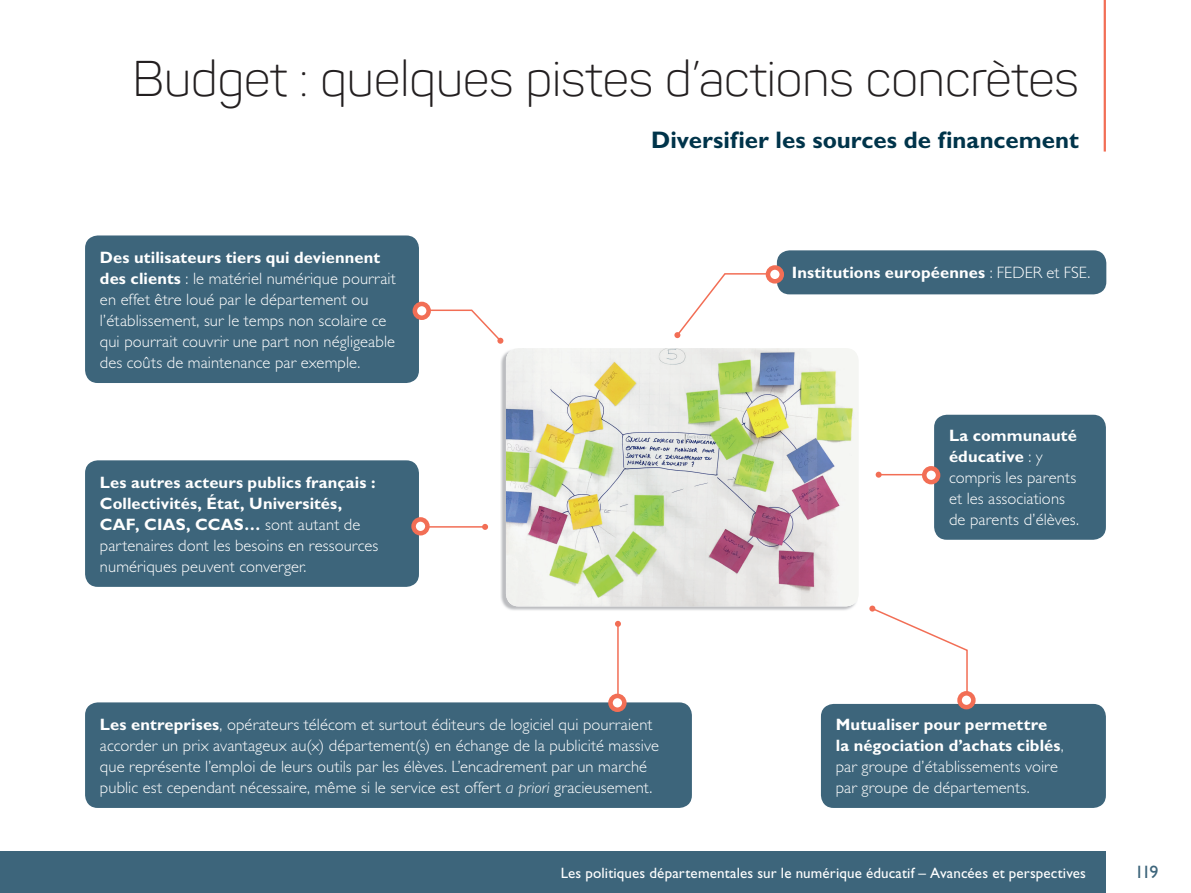
<style>
.page{position:relative;width:1191px;height:893px;background:#fff}
.page>*{position:absolute;margin:0;border:0;box-sizing:border-box;transform-origin:0 0}
.t1{font:300 49.5px "Panton";color:#231f20}
.t2{font:700 24px "Gill Sans Std";color:#00344a}
.t3{font:18px "Gill Sans Std";color:#3d657b}
.t4{font:300 16.5px/21px "Gill Sans Std";letter-spacing:.005em;color:#fff}
.t5{font:700 16.5px/21px "Gill Sans Std";letter-spacing:.01em;color:#fff}
.t6{font:15px "Gill Sans Std";letter-spacing:.01em;color:#fff}
.s1{font-weight:700}
.s2{font-weight:300}
.s3{font-style:italic}
</style>
<div class="page">
<div style="left:0;top:851px;width:1106px;height:42px;background:#3d657b"></div>
<hr style="left:1103px;top:0;width:3px;height:152px;background:#f26e55">
<img style="left:501px;top:353px;width:353px;height:257px">
<img style="left:506px;top:348px;width:352px;height:258px">
<div style="left:85px;top:235px;width:334px;height:148px;background:#3d657b;border-radius:13px"></div>
<div style="left:85px;top:460px;width:334px;height:127px;background:#3d657b;border-radius:13px"></div>
<div style="left:85px;top:702px;width:607px;height:106px;background:#3d657b;border-radius:13px"></div>
<div style="left:821px;top:704px;width:285px;height:104px;background:#3d657b;border-radius:13px"></div>
<div style="left:934px;top:415px;width:172px;height:125px;background:#3d657b;border-radius:13px"></div>
<div style="left:777px;top:250px;width:329px;height:44px;background:#3d657b;border-radius:13px"></div>
<hr style="left:416px;top:526px;width:69px;height:2px;background:#f26e55">
<svg style="left:482px;top:524px;width:6px;height:6px"></svg>
<svg style="left:413px;top:519px;width:14px;height:14px"></svg>
<div style="left:411px;top:517px;width:18px;height:18px;border:4px solid #f26e55;border-radius:50%"></div>
<hr style="left:617px;top:624px;width:1px;height:83px;background:#f26e55">
<svg style="left:615px;top:621px;width:6px;height:6px"></svg>
<svg style="left:610px;top:696px;width:14px;height:14px"></svg>
<div style="left:608px;top:694px;width:18px;height:18px;border:4px solid #f26e55;border-radius:50%"></div>
<hr style="left:878px;top:474px;width:58px;height:1px;background:#f26e55">
<svg style="left:875px;top:472px;width:6px;height:6px"></svg>
<svg style="left:924px;top:468px;width:14px;height:14px"></svg>
<div style="left:922px;top:466px;width:18px;height:18px;border:4px solid #f26e55;border-radius:50%"></div>
<svg style="left:869px;top:606px;width:99px;height:100px"></svg>
<svg style="left:959px;top:693px;width:14px;height:14px"></svg>
<div style="left:957px;top:691px;width:18px;height:18px;border:4px solid #f26e55;border-radius:50%"></div>
<svg style="left:674px;top:273px;width:107px;height:65px"></svg>
<svg style="left:768px;top:267px;width:14px;height:14px"></svg>
<div style="left:765px;top:265px;width:19px;height:19px;border:4px solid #f26e55;border-radius:50%"></div>
<svg style="left:425px;top:309px;width:78px;height:35px"></svg>
<svg style="left:415px;top:304px;width:13px;height:14px"></svg>
<div style="left:412px;top:302px;width:19px;height:18px;border:4px solid #f26e55;border-radius:50%"></div>
<h1 class="t1" style="left:132px;top:48px;width:948px">Budget : quelques pistes d’actions concrètes</h1>
<h2 class="t2" style="left:651px;top:126px;width:429px">Diversifier les sources de financement</h2>
<p class="t4" style="left:100px;top:247px;width:297px"><span class="s1">Des utilisateurs tiers qui deviennent des clients</span> : le matériel numérique pourrait en effet être loué par le département ou l’établissement, sur le temps non scolaire ce qui pourrait couvrir une part non négligeable des coûts de maintenance par exemple.</p>
<p class="t5" style="left:100px;top:472px;width:280px">Les autres acteurs publics français :<br>Collectivités, État, Universités, CAF, CIAS, CCAS… <span class="s2">sont autant de partenaires dont les besoins en ressources numériques peuvent converger.</span></p>
<p class="t5" style="left:791px;top:262px;width:300px">Institutions européennes <span class="s2">: FEDER et FSE.</span></p>
<p class="t4" style="left:949px;top:425px;width:131px"><span class="s1">La communauté éducative</span> : y compris les parents et les associations de parents d’élèves.</p>
<p class="t4" style="left:100px;top:714px;width:560px"><span class="s1">Les entreprises</span>, opérateurs télécom et surtout éditeurs de logiciel qui pourraient accorder un prix avantageux au(x) département(s) en échange de la publicité massive que représente l’emploi de leurs outils par les élèves. L’encadrement par un marché public est cependant nécessaire, même si le service est offert <span class="s3">a priori</span> gracieusement.</p>
<p class="t4" style="left:836px;top:714px;width:229px"><span class="s1">Mutualiser pour permettre la négociation d’achats ciblés</span>, par groupe d’établissements voire par groupe de départements.</p>
<p class="t6" style="left:561px;top:864px;width:527px">Les politiques départementales sur le numérique éducatif – Avancées et perspectives</p>
<p class="t3" style="left:1134px;top:862px;width:25px">119</p>
</div>
